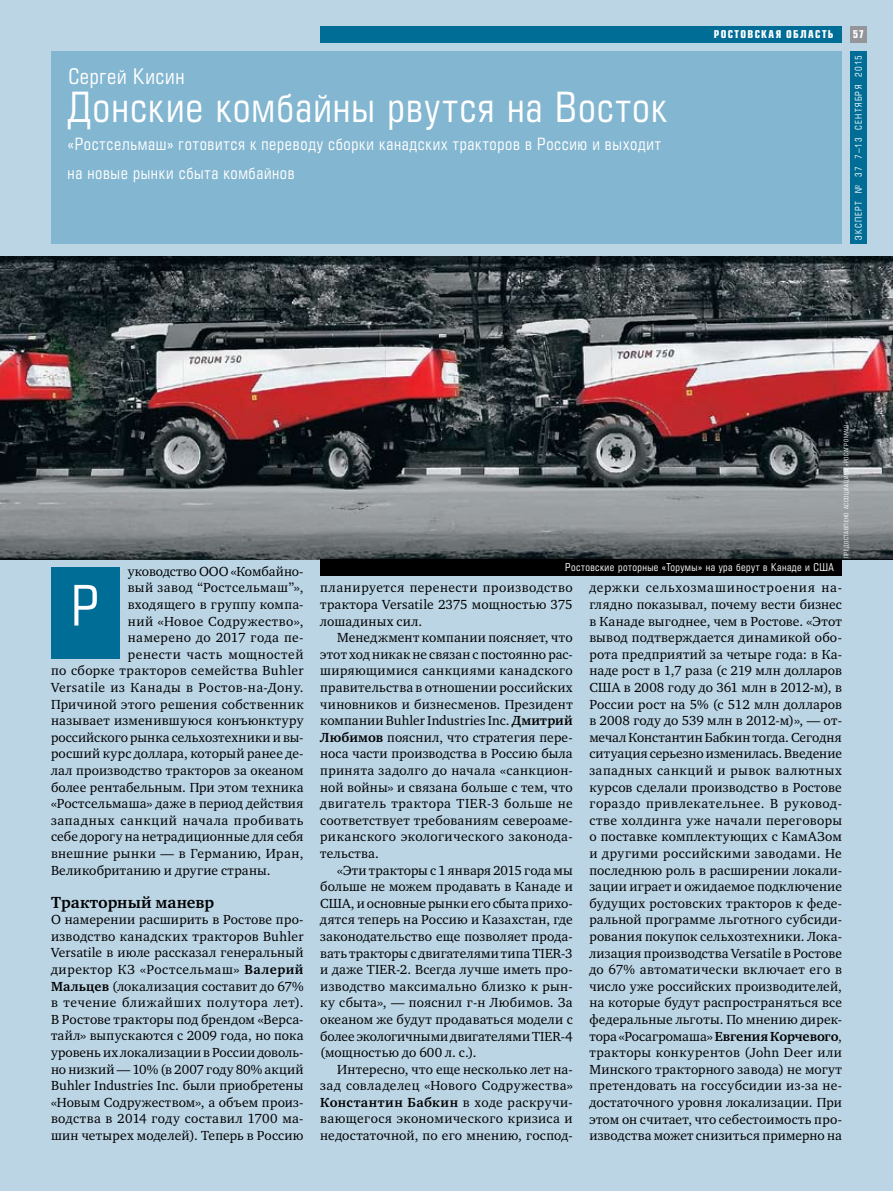
<style>
.page{position:relative;width:893px;height:1191px;background:#bbd5e5}
.page>*{position:absolute;margin:0;border:0;box-sizing:border-box;transform-origin:0 0}
.t1{font:54.15px "Europe Cond";color:#fff}
.t2{font:40.5px "Europe Cond";letter-spacing:.025em;color:#fff}
.t3{font:21px "Europe Cond";letter-spacing:.03em;color:#fff}
.t4{font:16.5px/28.5px "Europe Cond";letter-spacing:.035em;color:#fff}
.t5{font:700 16.5px "Charter ITC";letter-spacing:.01em;color:#000}
.t6{font:13.5px/16.6px "Charter ITC";letter-spacing:.02em;color:#000;text-align:justify}
.t7{font:13.5px "Charter ITC";letter-spacing:.04em;color:#000}
.t8{font:13.5px "Charter ITC";letter-spacing:.05em;color:#000}
.t9{font:13.5px "Charter ITC";letter-spacing:-.005em;color:#000}
.t10{font:13.5px "Charter ITC";letter-spacing:.045em;color:#000}
.t11{font:10.5px "Europe Cond";letter-spacing:.04em;color:#fff}
.t12{font:700 10.5px "Europe Cond";letter-spacing:.13em;color:#fff}
.t13{font:9px "Europe Cond";letter-spacing:.13em;color:#fff}
.t14{font:6px "Europe Cond";letter-spacing:.1em;color:#fff}
.s1{font-weight:700}
</style>
<div class="page">
<div style="left:320px;top:26px;width:522px;height:17px;background:#006d96"></div>
<div style="left:850px;top:26px;width:17px;height:17px;background:#939598"></div>
<div style="left:850px;top:51px;width:17px;height:193px;background:#006d96"></div>
<div style="left:51px;top:567px;width:68px;height:91px;background:#006d96"></div>
<div style="left:51px;top:51px;width:791px;height:193px;background:#83b6d0"></div>
<img style="left:0;top:256px;width:893px;height:303px">
<div style="left:320px;top:559px;width:522px;height:17px;background:#000"></div>
<h3 class="t3" style="left:68px;top:63px;width:118px">Сергей Кисин</h3>
<h2 class="t2" style="left:68px;top:82px;width:601px">Донские комбайны рвутся на Восток</h2>
<p class="t4" style="left:68px;top:130px;width:595px">«Ростсельмаш» готовится к переводу сборки канадских тракторов в Россию и выходит на новые рынки сбыта комбайнов</p>
<p class="t12" style="left:714px;top:28px;width:121px">РОСТОВСКАЯ ОБЛАСТЬ</p>
<p class="t12" style="left:853px;top:28px;width:13px">57</p>
<p class="t13" style="left:853px;top:239px;width:186px;rotate:-90deg">ЭКСПЕРТ № 37 7–13 СЕНТЯБРЯ 2015</p>
<p class="t14" style="left:842px;top:558px;width:138px;rotate:-90deg">ПРЕДОСТАВЛЕНО АССОЦИАЦИЕЙ «РОСАГРОМАШ»</p>
<p class="t9" style="left:128px;top:562px;width:177px">уководство ООО «Комбайно-</p>
<p class="t6" style="left:128px;top:579px;width:177px">вый завод “Ростсельмаш”»,</p>
<p class="t6" style="left:128px;top:596px;width:177px">входящего в группу компа-</p>
<p class="t6" style="left:128px;top:612px;width:177px">ний «Новое Содружество»,</p>
<p class="t6" style="left:128px;top:629px;width:177px">намерено до 2017 года пе-</p>
<p class="t10" style="left:128px;top:645px;width:177px">ренести часть мощностей</p>
<p class="t6" style="left:51px;top:662px;width:254px">по сборке тракторов семейства Buhler</p>
<p class="t7" style="left:51px;top:679px;width:254px">Versatile из Канады в Ростов-на-Дону.</p>
<p class="t6" style="left:51px;top:695px;width:254px">Причиной этого решения собственник</p>
<p class="t6" style="left:51px;top:712px;width:254px">называет изменившуюся конъюнктуру</p>
<p class="t6" style="left:51px;top:728px;width:254px">российского рынка сельхозтехники и вы-</p>
<p class="t6" style="left:51px;top:745px;width:254px">росший курс доллара, который ранее де-</p>
<p class="t6" style="left:51px;top:762px;width:254px">лал производство тракторов за океаном</p>
<p class="t6" style="left:51px;top:778px;width:254px">более рентабельным. При этом техника</p>
<p class="t6" style="left:51px;top:795px;width:254px">«Ростсельмаша» даже в период действия</p>
<p class="t8" style="left:51px;top:811px;width:254px">западных санкций начала пробивать</p>
<p class="t6" style="left:51px;top:828px;width:254px">себе дорогу на нетрадиционные для себя</p>
<p class="t6" style="left:51px;top:845px;width:254px">внешние рынки — в Германию, Иран,</p>
<p class="t6" style="left:51px;top:861px;width:221px">Великобританию и другие страны.</p>
<p class="t5" style="left:51px;top:891px;width:165px">Тракторный маневр</p>
<p class="t6" style="left:51px;top:911px;width:254px">О намерении расширить в Ростове про&shy;изводство канадских тракторов Buhler Versatile в июле рассказал генеральный директор КЗ «Ростсельмаш» <span class="s1">Валерий Мальцев</span> (локализация составит до 67% в течение ближайших полутора лет).<br>В Ростове тракторы под брендом «Верса&shy;тайл» выпускаются с 2009 года, но пока уровень их локализации в России доволь&shy;но низкий — 10% (в 2007 году 80% акций Buhler Industries Inc. были приобретены «Новым Содружеством», а объем произ&shy;водства в 2014 году составил 1700 ма&shy;шин четырех моделей). Теперь в Россию</p>
<h1 class="t1" style="left:71px;top:572px;width:30px">Р</h1>
<p class="t11" style="left:565px;top:561px;width:270px">Ростовские роторные «Торумы» на ура берут в Канаде и США</p>
<p class="t6" style="left:320px;top:579px;width:254px">планируется перенести производство трактора Versatile 2375 мощностью 375 лошадиных сил.</p>
<p class="t6" style="left:320px;top:629px;width:254px;text-indent:17px">Менеджмент компании поясняет, что этот ход никак не связан с постоянно рас&shy;ширяющимися санкциями канадского правительства в отношении российских чиновников и бизнесменов. Президент компании Buhler Industries Inc. <span class="s1">Дмитрий Любимов</span> пояснил, что стратегия пере&shy;носа части производства в Россию была принята задолго до начала «санкцион&shy;ной войны» и связана больше с тем, что двигатель трактора TIER-3 больше не соответствует требованиям североаме&shy;риканского экологического законода&shy;тельства.</p>
<p class="t6" style="left:320px;top:861px;width:254px;text-indent:17px">«Эти тракторы с 1 января 2015 года мы больше не можем продавать в Канаде и США, и основные рынки его сбыта прихо&shy;дятся теперь на Россию и Казахстан, где законодательство еще позволяет прода&shy;вать тракторы с двигателями типа TIER-3 и даже TIER-2. Всегда лучше иметь про&shy;изводство максимально близко к рын&shy;ку сбыта», — пояснил г-н Любимов. За океаном же будут продаваться модели с более экологичными двигателями TIER-4 (мощностью до 600 л. с.).</p>
<p class="t6" style="left:320px;top:1060px;width:254px;text-indent:17px">Интересно, что еще несколько лет на&shy;зад совладелец «Нового Содружества» <span class="s1">Константин Бабкин</span> в ходе раскручи&shy;вающегося экономического кризиса и недостаточной, по его мнению, господ-</p>
<p class="t6" style="left:589px;top:579px;width:254px">держки сельхозмашиностроения на&shy;глядно показывал, почему вести бизнес в Канаде выгоднее, чем в Ростове. «Этот вывод подтверждается динамикой обо&shy;рота предприятий за четыре года: в Ка&shy;наде рост в 1,7 раза (с 219 млн долларов США в 2008 году до 361 млн в 2012-м), в России рост на 5% (с 512 млн долларов в 2008 году до 539 млн в 2012-м)», — от&shy;мечал Константин Бабкин тогда. Сегодня ситуация серьезно изменилась. Введение западных санкций и рывок валютных курсов сделали производство в Ростове гораздо привлекательнее. В руковод&shy;стве холдинга уже начали переговоры о поставке комплектующих с КамАЗом и другими российскими заводами. Не последнюю роль в расширении локали&shy;зации играет и ожидаемое подключение будущих ростовских тракторов к феде&shy;ральной программе льготного субсиди&shy;рования покупок сельхозтехники. Лока&shy;лизация производства Versatile в Ростове до 67% автоматически включает его в число уже российских производителей, на которые будут распространяться все федеральные льготы. По мнению дирек&shy;тора «Росагромаша» <span class="s1">Евгения Корчевого</span>, тракторы конкурентов (John Deer или Минского тракторного завода) не могут претендовать на госсубсидии из-за не&shy;достаточного уровня локализации. При этом он считает, что себестоимость про&shy;изводства может снизиться примерно на</p>
</div>
